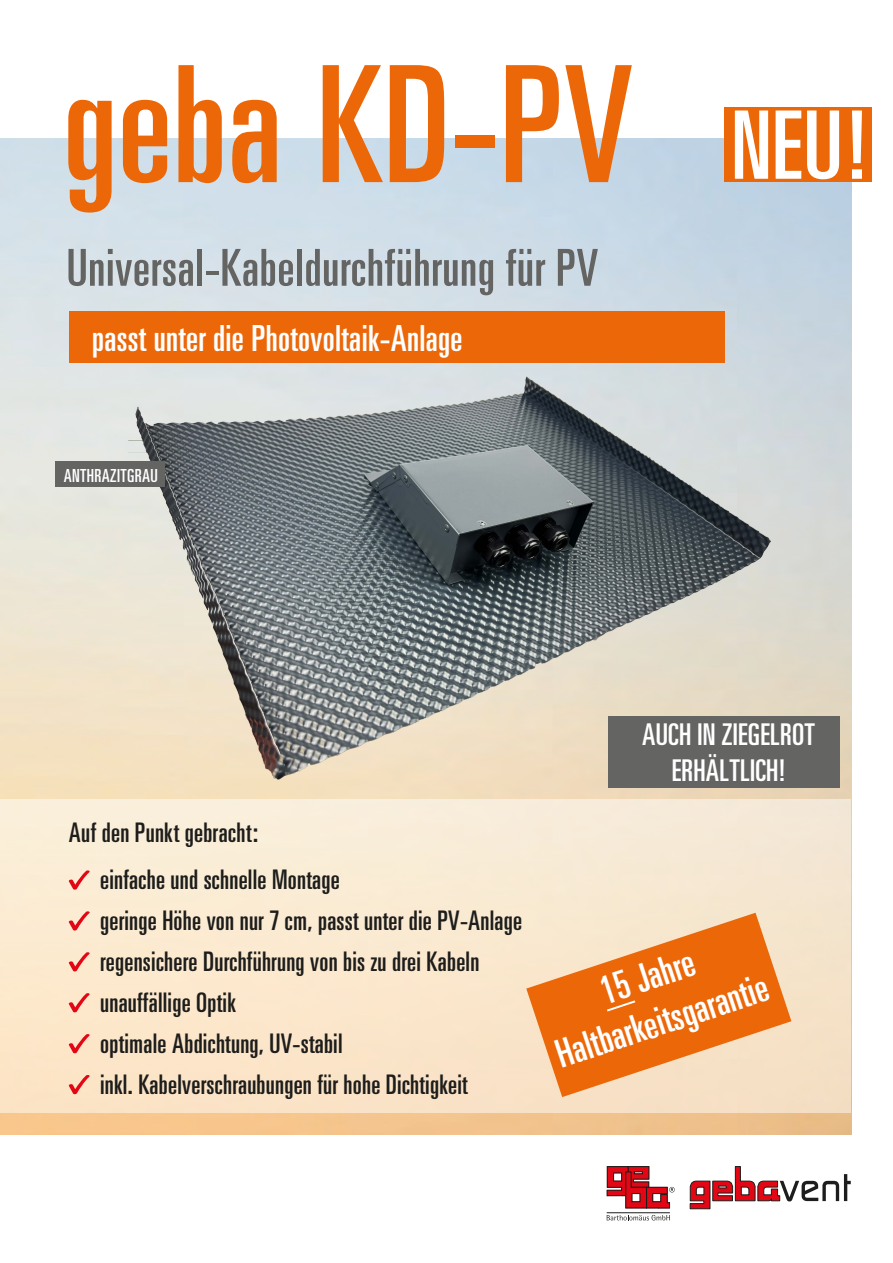
<style>
.page{position:relative;width:893px;height:1263px;background:#fff}
.page>*{position:absolute;margin:0;border:0;box-sizing:border-box;transform-origin:0 0}
.t1{font:ultra-condensed 162px "Univers";letter-spacing:.005em;color:#ec6708}
.t2{font:ultra-condensed 51px "Univers";letter-spacing:.015em;color:#646463}
.t3{font:ultra-condensed 39px/46.8px "Univers";color:#fff;text-align:center}
.t4{font:ultra-condensed 36px "Univers";letter-spacing:.01em;color:#fff}
.t5{font:ultra-condensed 30px/36px "Univers";letter-spacing:.01em;color:#fff;text-align:center}
.t6{font:ultra-condensed 27px/41px "Univers";letter-spacing:.01em;color:#1d1d1b}
.t7{font:ultra-condensed 18px "Univers";letter-spacing:.02em;color:#fff}
</style>
<div class="page">
<img style="left:1px;top:139px;width:850px;height:996px">
<svg style="left:607px;top:1215px;width:63px;height:5px"></svg>
<hr style="left:607px;top:1212px;width:63px;height:1px;background:#1d1d1b">
<svg style="left:607px;top:1166px;width:68px;height:43px"></svg>
<svg style="left:690px;top:1166px;width:161px;height:43px"></svg>
<div style="left:0;top:799px;width:851px;height:314px;background:#fae9d0"></div>
<svg style="left:68px;top:870px;width:22px;height:20px"></svg>
<svg style="left:68px;top:911px;width:22px;height:19px"></svg>
<svg style="left:68px;top:952px;width:22px;height:19px"></svg>
<svg style="left:68px;top:993px;width:22px;height:19px"></svg>
<svg style="left:68px;top:1034px;width:22px;height:19px"></svg>
<svg style="left:68px;top:1075px;width:22px;height:19px"></svg>
<div style="left:608px;top:716px;width:232px;height:72px;background:#646463"></div>
<div style="left:724px;top:107px;width:148px;height:75px;background:#ec6708"></div>
<svg style="left:735px;top:111px;width:127px;height:68px"></svg>
<svg style="left:526px;top:913px;width:265px;height:184px;fill:#ec6708"></svg>
<div style="left:69px;top:311px;width:655px;height:51px;background:#ec6708"></div>
<svg style="left:607px;top:1000px;width:28px;height:11px"></svg>
<img style="left:129px;top:299px;width:678px;height:509px">
<div style="left:55px;top:461px;width:110px;height:26px;background:#646463"></div>
<h1 class="t1" style="left:63px;top:32px;width:572px">geba KD-PV</h1>
<h2 class="t2" style="left:67px;top:239px;width:533px">Universal-Kabeldurchführung für PV</h2>
<h3 class="t4" style="left:92px;top:318px;width:372px">passt unter die Photovoltaik-Anlage</h3>
<p class="t7" style="left:64px;top:465px;width:95px">ANTHRAZITGRAU</p>
<p class="t6" style="left:100px;top:809px;width:241px;line-height:46.8px;text-indent:-31px">Auf den Punkt gebracht:<br>einfache und schnelle Montage</p>
<p class="t6" style="left:100px;top:900px;width:423px">geringe Höhe von nur 7 cm, passt unter die PV-Anlage regensichere Durchführung von bis zu drei Kabeln unauffällige Optik<br>optimale Abdichtung, UV-stabil<br>inkl. Kabelverschraubungen für hohe Dichtigkeit</p>
<p class="t5" style="left:642px;top:716px;width:175px">AUCH IN ZIEGELROT<br>ERHÄLTLICH!</p>
<h3 class="t3" style="left:535px;top:988px;width:223px;rotate:-18deg">15 Jahre<br>Haltbarkeitsgarantie</h3>
</div>
